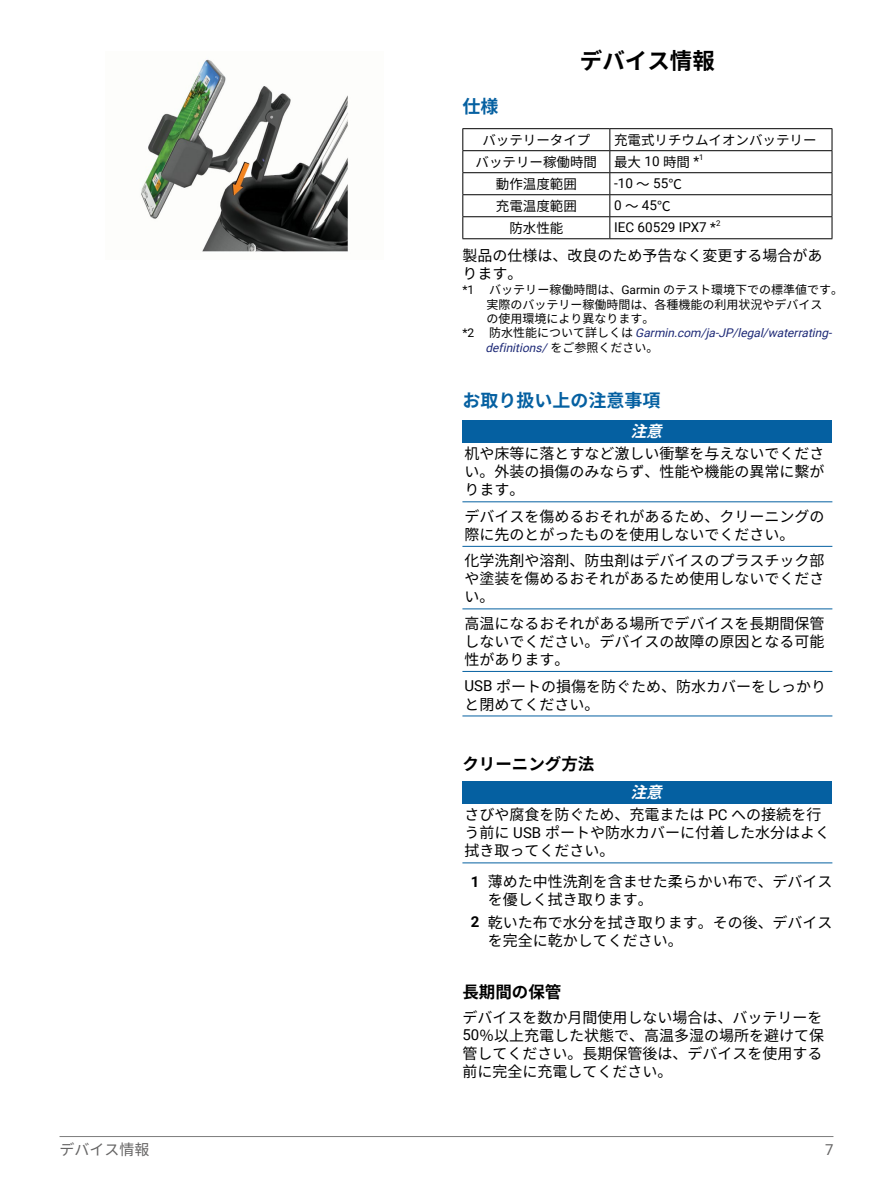
<style>
.page{position:relative;width:893px;height:1187px;background:#fff}
.page>*{position:absolute;margin:0;border:0;box-sizing:border-box;transform-origin:0 0}
.t1{font:700 22.5px "Noto Sans CJ Kjp";color:#000}
.t2{font:700 18px "Noto Sans CJ Kjp";color:#0560a1}
.t3{font:700 16.5px "Noto Sans CJ Kjp";color:#000}
.t4{font:italic 700 15.75px "Noto Sans CJ Kjp";color:#fff}
.t5{font:15px/18px "Noto Sans CJ Kjp";color:#000}
.t6{font:15px "Noto Sans CJ Kjp";color:#656464}
.t7{font:15px "Roboto";color:#656464}
.t8{font:13.5px "Noto Sans CJ Kjp";color:#000}
.t9{font:13.5px "Roboto";color:#000}
.t10{font:12px/14.4px "Noto Sans CJ Kjp";color:#000}
.t11{font:italic 12px/14.4px "Roboto";color:#1d2976}
.t12{font:7.8px "Roboto";color:#000}
.s1{font-family:"Roboto"}
.s2{font-family:"Noto Sans CJ Kjp"}
.s3{font-style:normal;color:#000}
.s4{font-family:"Noto Sans CJ Kjp";font-style:normal;color:#000}
.s5{font-family:"Roboto";font-weight:700}
</style>
<div class="page">
<hr style="left:60px;top:1136px;width:773px;height:1px;background:#7d7d7d">
<img style="left:141px;top:59px;width:207px;height:193px">
<div style="left:462px;top:419px;width:370px;height:23px;background:#0560a1"></div>
<hr style="left:462px;top:501px;width:370px;height:1px;background:#0560a1">
<hr style="left:462px;top:546px;width:370px;height:1px;background:#0560a1">
<hr style="left:462px;top:608px;width:370px;height:1px;background:#0560a1">
<hr style="left:462px;top:671px;width:370px;height:1px;background:#0560a1">
<hr style="left:462px;top:715px;width:370px;height:1px;background:#0560a1">
<div style="left:462px;top:780px;width:370px;height:23px;background:#0560a1"></div>
<hr style="left:462px;top:862px;width:370px;height:1px;background:#0560a1">
<hr style="left:462px;top:150px;width:148px;height:1px;background:#000">
<hr style="left:610px;top:150px;width:222px;height:1px;background:#000">
<hr style="left:462px;top:172px;width:148px;height:1px;background:#000">
<hr style="left:610px;top:172px;width:222px;height:1px;background:#000">
<svg style="left:609px;top:129px;width:1px;height:109px"></svg>
<hr style="left:462px;top:128px;width:148px;height:1px;background:#000">
<hr style="left:610px;top:128px;width:222px;height:1px;background:#000">
<hr style="left:462px;top:194px;width:148px;height:1px;background:#000">
<hr style="left:610px;top:194px;width:222px;height:1px;background:#000">
<hr style="left:462px;top:216px;width:148px;height:1px;background:#000">
<svg style="left:462px;top:129px;width:1px;height:109px"></svg>
<hr style="left:610px;top:216px;width:222px;height:1px;background:#000">
<svg style="left:832px;top:129px;width:1px;height:109px"></svg>
<hr style="left:462px;top:238px;width:148px;height:1px;background:#000">
<hr style="left:610px;top:238px;width:222px;height:1px;background:#000">
<h1 class="t1" style="left:580px;top:48px;width:136px">デバイス情報</h1>
<p class="t2" style="left:462px;top:97px;width:37px">仕様</p>
<p class="t8" style="left:482px;top:132px;width:109px">バッテリータイプ</p>
<p class="t8" style="left:614px;top:132px;width:204px">充電式リチウムイオンバッテリー</p>
<p class="t8" style="left:476px;top:154px;width:123px">バッテリー稼働時間</p>
<p class="t8" style="left:614px;top:154px;width:87px">最大 <span class="s1">10</span> 時間 <span class="s1">*</span></p>
<p class="t12" style="left:699px;top:152px;width:6px">1</p>
<p class="t8" style="left:496px;top:176px;width:82px">動作温度範囲</p>
<p class="t9" style="left:614px;top:174px;width:69px">-10 <span class="s2">～</span> 55<span class="s2">℃</span></p>
<p class="t8" style="left:496px;top:198px;width:82px">充電温度範囲</p>
<p class="t9" style="left:614px;top:196px;width:58px">0 <span class="s2">～</span> 45<span class="s2">℃</span></p>
<p class="t8" style="left:509px;top:220px;width:55px">防水性能</p>
<p class="t9" style="left:614px;top:218px;width:103px">IEC 60529 IPX7 *</p>
<p class="t12" style="left:716px;top:218px;width:6px">2</p>
<p class="t5" style="left:462px;top:247px;width:362px">製品の仕様は、改良のため予告なく変更する場合があります。</p>
<p class="t10" style="left:486px;top:283px;width:358px;text-indent:-24px"><span class="s1">*1</span> バッテリー稼働時間は、<span class="s1">Garmin</span> のテスト環境下での標準値です。実際のバッテリー稼働時間は、各種機能の利用状況やデバイス<br>の使用環境により異なります。</p>
<p class="t11" style="left:485px;top:325px;width:351px;text-indent:-23px"><span class="s3">* 2</span> <span class="s4">防水性能について詳しくは</span> Garmin.com/ja-JP/legal/waterrating&shy;definitions/ <span class="s4">をご参照ください。</span></p>
<p class="t2" style="left:462px;top:390px;width:199px">お取り扱い上の注意事項</p>
<p class="t4" style="left:630px;top:422px;width:43px">注意</p>
<p class="t5" style="left:465px;top:445px;width:361px;text-align:justify">机や床等に落とすなど激しい衝撃を与えないでください。外装の損傷のみならず、性能や機能の異常に繫がります。</p>
<p class="t5" style="left:465px;top:507px;width:361px">デバイスを傷めるおそれがあるため、クリーニングの際に先のとがったものを使用しないでください。</p>
<p class="t5" style="left:465px;top:552px;width:361px;text-align:justify">化学洗剤や溶剤、防虫剤はデバイスのプラスチック部や塗装を傷めるおそれがあるため使用しないでください。</p>
<p class="t5" style="left:465px;top:614px;width:361px;text-align:justify">高温になるおそれがある場所でデバイスを長期間保管しないでください。デバイスの故障の原因となる可能性があります。</p>
<p class="t5" style="left:465px;top:677px;width:363px"><span class="s1">USB</span> ポートの損傷を防ぐため、防水カバーをしっかりと閉めてください。</p>
<p class="t3" style="left:462px;top:754px;width:133px">クリーニング方法</p>
<p class="t4" style="left:630px;top:783px;width:43px">注意</p>
<p class="t5" style="left:465px;top:806px;width:367px">さびや腐食を防ぐため、充電または <span class="s1">PC</span> への接続を行う前に <span class="s1">USB</span> ポートや防水カバーに付着した水分はよく拭き取ってください。</p>
<p class="t5" style="left:488px;top:873px;width:346px;text-indent:-17px"><span class="s5">1</span> 薄めた中性洗剤を含ませた柔らかい布で、デバイスを優しく拭き取ります。</p>
<p class="t5" style="left:488px;top:913px;width:346px;text-indent:-17px"><span class="s5">2</span> 乾いた布で水分を拭き取ります。その後、デバイスを完全に乾かしてください。</p>
<p class="t3" style="left:462px;top:982px;width:100px">長期間の保管</p>
<p class="t5" style="left:462px;top:1008px;width:363px">デバイスを数か月間使用しない場合は、バッテリーを<br><span class="s1">50</span>％以上充電した状態で、高温多湿の場所を避けて保管してください。長期保管後は、デバイスを使用する前に完全に充電してください。</p>
<p class="t6" style="left:60px;top:1141px;width:91px">デバイス情報</p>
<p class="t7" style="left:825px;top:1138px;width:10px">7</p>
</div>
